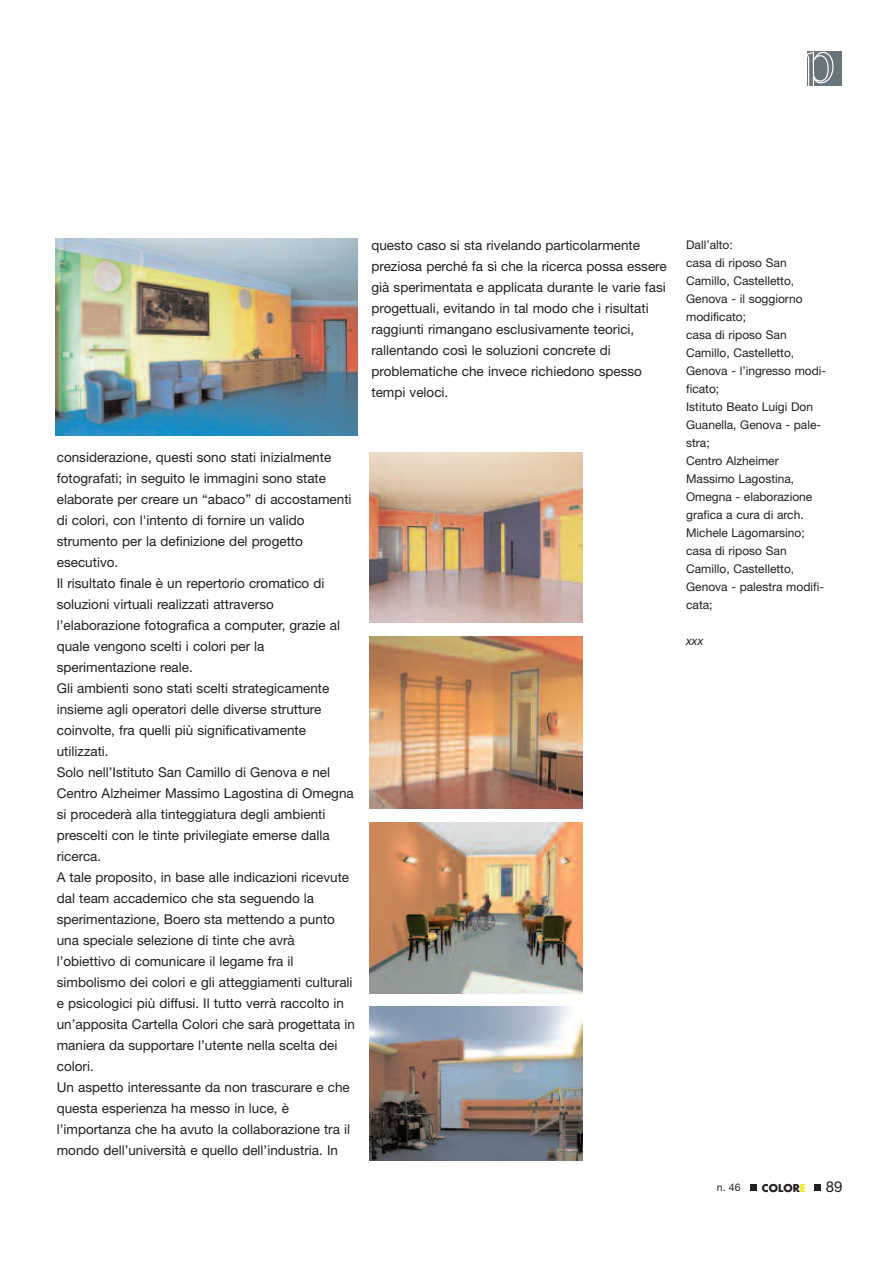
<style>
.page{position:relative;width:893px;height:1263px;background:#fff}
.page>*{position:absolute;margin:0;border:0;box-sizing:border-box;transform-origin:0 0}
.t1{font:15px "Helvetica Neue";color:#231f20}
.t2{font:13.5px/21px "Helvetica Neue";color:#231f20}
.t3{font:12px/18px "Helvetica Neue";color:#231f20}
.t4{font:italic 12px "Helvetica Neue";color:#231f20}
.t5{font:700 10.5px "Futura";color:#231f20}
.t6{font:10.5px "Helvetica Neue";color:#231f20}
.s1{color:#ece810}
</style>
<div class="page">
<svg style="left:750px;top:1185px;width:6px;height:6px"></svg>
<div style="left:814px;top:1184px;width:6px;height:7px;background:#231f20"></div>
<img style="left:370px;top:453px;width:213px;height:170px">
<img style="left:370px;top:823px;width:213px;height:170px">
<img style="left:55px;top:239px;width:302px;height:197px">
<img style="left:370px;top:636px;width:213px;height:172px">
<img style="left:370px;top:1006px;width:213px;height:155px">
<div style="left:808px;top:51px;width:34px;height:34px;background:#6a747b"></div>
<svg style="left:807px;top:52px;width:26px;height:34px"></svg>
<p class="t2" style="left:57px;top:448px;width:300px">considerazione, questi sono stati inizialmente fotografati; in seguito le immagini sono state elaborate per creare un “abaco” di accostamenti di colori, con l'intento di fornire un valido strumento per la definizione del progetto esecutivo.<br>Il risultato finale è un repertorio cromatico di soluzioni virtuali realizzati attraverso l’elaborazione fotografica a computer, grazie al quale vengono scelti i colori per la sperimentazione reale.<br>Gli ambienti sono stati scelti strategicamente insieme agli operatori delle diverse strutture coinvolte, fra quelli più significativamente utilizzati.<br>Solo nell’Istituto San Camillo di Genova e nel Centro Alzheimer Massimo Lagostina di Omegna si procederà alla tinteggiatura degli ambienti prescelti con le tinte privilegiate emerse dalla ricerca.<br>A tale proposito, in base alle indicazioni ricevute dal team accademico che sta seguendo la sperimentazione, Boero sta mettendo a punto una speciale selezione di tinte che avrà l’obiettivo di comunicare il legame fra il simbolismo dei colori e gli atteggiamenti culturali e psicologici più diffusi. Il tutto verrà raccolto in un’apposita Cartella Colori che sarà progettata in maniera da supportare l’utente nella scelta dei colori.<br>Un aspetto interessante da non trascurare e che questa esperienza ha messo in luce, è l’importanza che ha avuto la collaborazione tra il mondo dell’università e quello dell’industria. In</p>
<p class="t2" style="left:371px;top:236px;width:297px">questo caso si sta rivelando particolarmente preziosa perché fa sì che la ricerca possa essere già sperimentata e applicata durante le varie fasi progettuali, evitando in tal modo che i risultati raggiunti rimangano esclusivamente teorici, rallentando così le soluzioni concrete di problematiche che invece richiedono spesso tempi veloci.</p>
<p class="t3" style="left:686px;top:237px;width:142px">Dall’alto:<br>casa di riposo San<br>Camillo, Castelletto,<br>Genova - il soggiorno modificato;<br>casa di riposo San<br>Camillo, Castelletto,<br>Genova - l’ingresso modi&shy;ficato;<br>Istituto Beato Luigi Don<br>Guanella, Genova - pale&shy;stra;<br>Centro Alzheimer<br>Massimo Lagostina,<br>Omegna - elaborazione grafica a cura di arch.<br>Michele Lagomarsino; casa di riposo San<br>Camillo, Castelletto,<br>Genova - palestra modifi&shy;cata;</p>
<p class="t4" style="left:686px;top:636px;width:19px">xxx</p>
<p class="t6" style="left:717px;top:1183px;width:25px">n. 46</p>
<p class="t5" style="left:762px;top:1183px;width:45px">COLOR<span class="s1">E</span></p>
<p class="t1" style="left:826px;top:1182px;width:18px">89</p>
</div>
